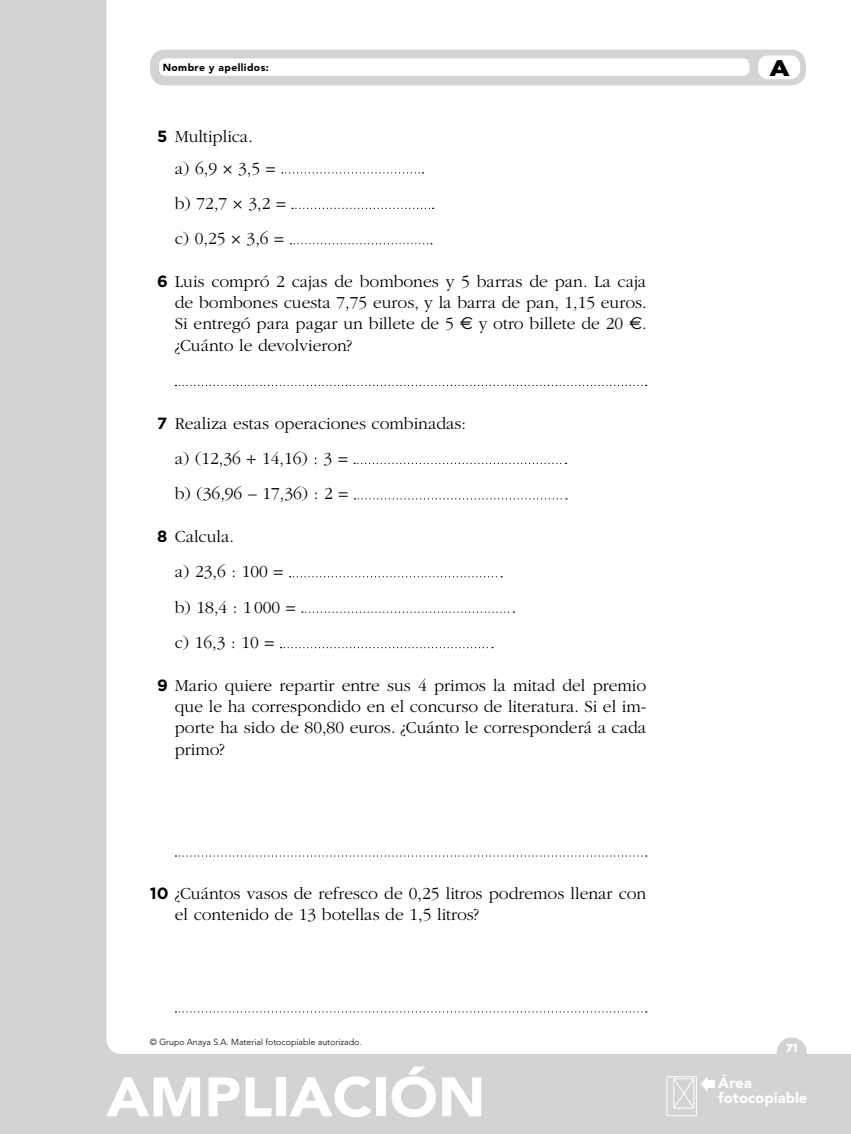
<style>
.page{position:relative;width:851px;height:1134px;background:#fff}
.page>*{position:absolute;margin:0;border:0;box-sizing:border-box;transform-origin:0 0}
.t1{font:900 55px "Avenir LT Std";color:#fff;scale:1.06 1}
.t2{font:900 22.5px "Gotham";color:#000;scale:1.13 1}
.nuclLineaPuntille{font:300 17.5px/21.2px "ITC Garamond Std";color:#000;text-align:justify}
.nuclTextoPieAreaFoto{font:900 14.88px "Avenir LT Std";color:#fff}
.numeroFolio{font:900 11.25px "Gotham";color:#fff}
.t3{font:900 10.25px "Avenir LT Std";letter-spacing:.04em;color:#000}
.nuclCopyFotocoIzqui{font:300 8.75px "Avenir LT Std";color:#000}
.s1{font-family:"Gotham";font-weight:700;font-size:16.25px}
</style>
<div class="page">
<div style="left:0;top:0;width:850px;height:1134px;background:#d1d3d4"></div>
<div style="left:106px;top:0;width:744px;height:1054px;background:#fff"></div>
<div style="left:776px;top:1037px;width:30px;height:30px;background:#d1d3d4;border-radius:50%"></div>
<div style="left:666px;top:1076px;width:30px;height:40px;border:1px solid #fff"></div>
<svg style="left:672px;top:1076px;width:35px;height:33px"></svg>
<div style="left:706px;top:1081px;width:8px;height:7px;background:#fff"></div>
<div style="left:150px;top:50px;width:655px;height:35px;background:#d1d3d4;border-radius:15px"></div>
<div style="left:758px;top:55px;width:42px;height:24px;background:#fff;border-radius:10px"></div>
<div style="left:159px;top:58px;width:590px;height:18px;background:#fff;border-radius:6px"></div>
<svg style="left:282px;top:172px;width:141px;height:2px"></svg>
<svg style="left:292px;top:208px;width:141px;height:1px"></svg>
<svg style="left:290px;top:243px;width:142px;height:1px"></svg>
<svg style="left:175px;top:385px;width:471px;height:1px"></svg>
<svg style="left:354px;top:463px;width:212px;height:1px"></svg>
<svg style="left:354px;top:498px;width:213px;height:1px"></svg>
<svg style="left:289px;top:576px;width:213px;height:1px"></svg>
<svg style="left:302px;top:612px;width:212px;height:1px"></svg>
<svg style="left:280px;top:647px;width:213px;height:1px"></svg>
<svg style="left:175px;top:855px;width:471px;height:2px"></svg>
<svg style="left:175px;top:1011px;width:471px;height:1px"></svg>
<svg style="left:460px;top:317px;width:12px;height:13px"></svg>
<svg style="left:629px;top:317px;width:12px;height:13px"></svg>
<p class="t3" style="left:163px;top:61px;width:108px">Nombre y apellidos:</p>
<p class="t2" style="left:769px;top:52px;width:19px">A</p>
<p class="nuclLineaPuntille" style="left:157px;top:126px;width:97px"><span class="s1">5</span> Multiplica.</p>
<p class="nuclLineaPuntille" style="left:175px;top:158px;width:102px">a) 6,9 × 3,5 =</p>
<p class="nuclLineaPuntille" style="left:175px;top:193px;width:112px">b) 72,7 × 3,2 =</p>
<p class="nuclLineaPuntille" style="left:175px;top:228px;width:111px">c) 0,25 × 3,6 =</p>
<p class="nuclLineaPuntille" style="left:175px;top:271px;width:473px;text-indent:-18px"><span class="s1">6</span> Luis compró 2 cajas de bombones y 5 barras de pan. La caja de bombones cuesta 7,75 euros, y la barra de pan, 1,15 euros.<br>Si entregó para pagar un billete de 5</p>
<p class="nuclLineaPuntille" style="left:478px;top:313px;width:170px">y otro billete de 20 .</p>
<p class="nuclLineaPuntille" style="left:175px;top:335px;width:179px">¿Cuánto le devolvieron?</p>
<p class="nuclLineaPuntille" style="left:157px;top:413px;width:310px"><span class="s1">7</span> Realiza estas operaciones combinadas:</p>
<p class="nuclLineaPuntille" style="left:175px;top:448px;width:174px">a) (12,36 + 14,16) : 3 =</p>
<p class="nuclLineaPuntille" style="left:175px;top:484px;width:175px">b) (36,96 – 17,36) : 2 =</p>
<p class="nuclLineaPuntille" style="left:157px;top:526px;width:78px"><span class="s1">8</span> Calcula.</p>
<p class="nuclLineaPuntille" style="left:175px;top:561px;width:110px">a) 23,6 : 100 =</p>
<p class="nuclLineaPuntille" style="left:175px;top:597px;width:122px">b) 18,4 : 1 000 =</p>
<p class="nuclLineaPuntille" style="left:175px;top:632px;width:101px">c) 16,3 : 10 =</p>
<p class="nuclLineaPuntille" style="left:175px;top:675px;width:473px;text-indent:-18px"><span class="s1">9</span> Mario quiere repartir entre sus 4 primos la mitad del premio que le ha correspondido en el concurso de literatura. Si el im&shy;porte ha sido de 80,80 euros. ¿Cuánto le corresponderá a cada primo?</p>
<p class="nuclLineaPuntille" style="left:175px;top:883px;width:473px;text-indent:-25px"><span class="s1">10</span> ¿Cuántos vasos de refresco de 0,25 litros podremos llenar con el contenido de 13 botellas de 1,5 litros?</p>
<p class="nuclCopyFotocoIzqui" style="left:150px;top:1037px;width:213px">© Grupo Anaya S.A. Material fotocopiable autorizado.</p>
<p class="t1" style="left:106px;top:1064px;width:359px">AMPLIACIÓN</p>
<p class="nuclTextoPieAreaFoto" style="left:718px;top:1073px;width:35px">Área</p>
<p class="numeroFolio" style="left:785px;top:1040px;width:13px">71</p>
<p class="nuclTextoPieAreaFoto" style="left:718px;top:1088px;width:91px">fotocopiable</p>
</div>
